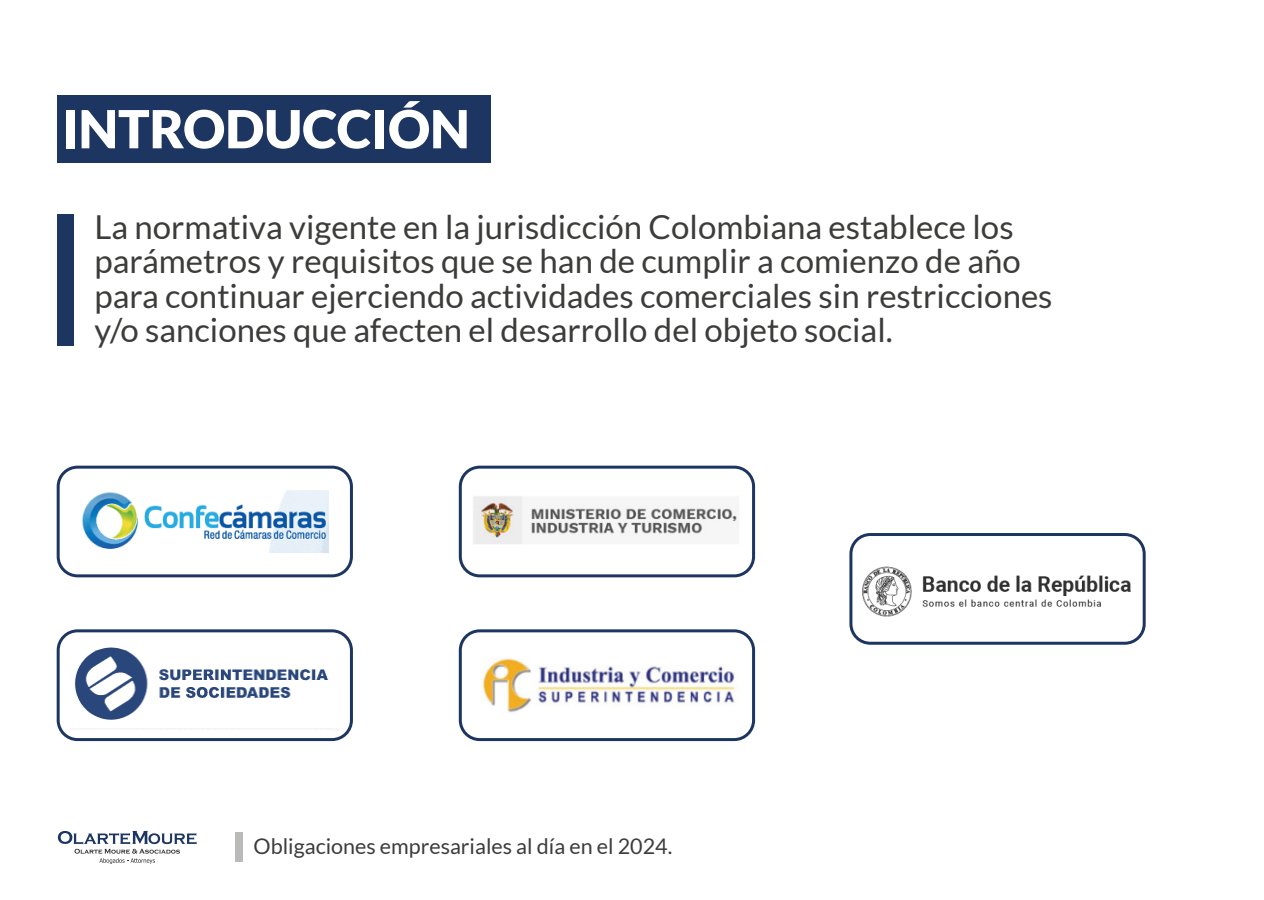
<style>
.page{position:relative;width:1264px;height:900px;background:#fff}
.page>*{position:absolute;margin:0;border:0;box-sizing:border-box;transform-origin:0 0}
.t1{font:900 52.5px "Lato";color:#fff}
.t2{font:33px/34.5px "Lato";color:#3c3c3b}
.t3{font:21.52px "Lato";color:#3c3c3b}
</style>
<div class="page">
<div style="left:58px;top:95px;width:433px;height:68px;background:#1d3661"></div>
<div style="left:58px;top:215px;width:16px;height:131px;background:#1d3661"></div>
<svg style="left:58px;top:831px;width:139px;height:33px"></svg>
<div style="left:235px;top:832px;width:7px;height:30px;background:#babab9"></div>
<img style="left:862px;top:566px;width:269px;height:51px">
<div style="left:849px;top:533px;width:296px;height:112px;border:3px solid #1d3661;border-radius:19px"></div>
<img style="left:473px;top:496px;width:266px;height:48px">
<img style="left:82px;top:491px;width:246px;height:61px">
<div style="left:57px;top:466px;width:296px;height:111px;border:3px solid #1d3661;border-radius:19px"></div>
<img style="left:70px;top:647px;width:267px;height:82px">
<div style="left:57px;top:629px;width:296px;height:112px;border:3px solid #1d3661;border-radius:19px"></div>
<div style="left:459px;top:466px;width:296px;height:111px;border:3px solid #1d3661;border-radius:19px"></div>
<img style="left:483px;top:658px;width:255px;height:55px">
<div style="left:459px;top:629px;width:296px;height:112px;border:3px solid #1d3661;border-radius:19px"></div>
<hr style="left:0;top:0;width:1px;height:900px;background:#1d3661">
<h1 class="t1" style="left:62px;top:98px;width:410px">INTRODUCCIÓN</h1>
<p class="t2" style="left:94px;top:210px;width:959px">La normativa vigente en la jurisdicción Colombiana establece los parámetros y requisitos que se han de cumplir a comienzo de año para continuar ejerciendo actividades comerciales sin restricciones y/o sanciones que afecten el desarrollo del objeto social.</p>
<p class="t3" style="left:254px;top:834px;width:420px">Obligaciones empresariales al día en el 2024.</p>
</div>
